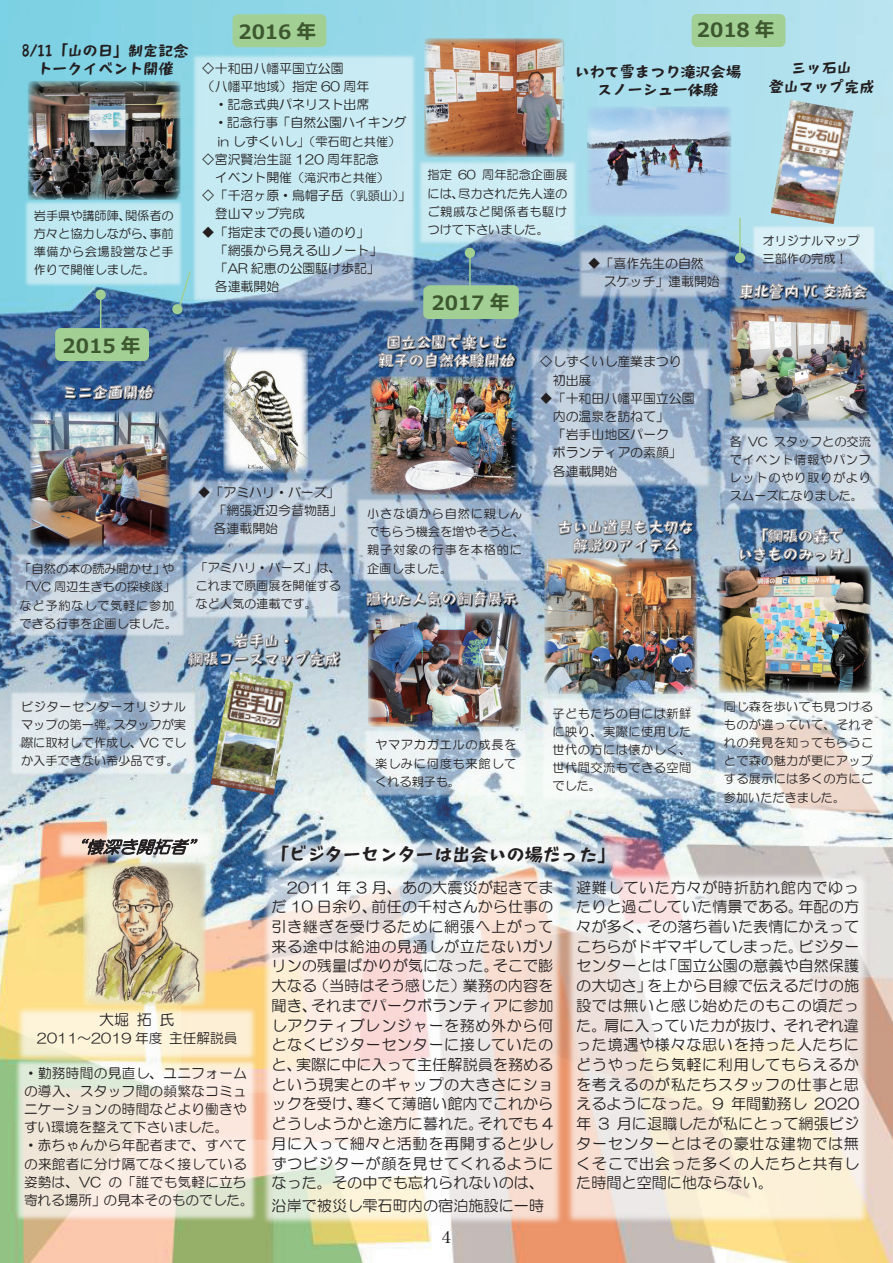
<style>
.page{position:relative;width:893px;height:1263px;background:#fff}
.page>*{position:absolute;margin:0;border:0;box-sizing:border-box;transform-origin:0 0}
.t1{font:700 19.65px "Meiryo";color:#3d572f}
.t2{font:18.15px "F66 Handic";color:#231f20}
.t3{font:italic 16.8px "HG Maru Gothic MPRO";color:#231f20}
.t4{font:15.9px "Ryumin Pro";color:#231f20}
.t5{font:15.15px/19.6px "HG Maru Gothic MPRO";letter-spacing:.035em;color:#231f20;text-align:justify}
.t6{font:15.15px/18.1px "F66 Handic";color:#231f20;text-align:center}
.t7{font:15.15px "HG Maru Gothic MPRO";color:#231f20}
.t8{font:13.65px/18.1px "HG Maru Gothic MPRO";letter-spacing:.015em;color:#231f20}
.t9{font:12.9px/18.1px "HG Maru Gothic MPRO";color:#231f20}
.t10{font:12.15px/18.1px "HG Maru Gothic MPRO";color:#231f20;text-align:justify}
.t11{font:12.15px/18.1px "HG Maru Gothic MPRO";letter-spacing:.06em;color:#231f20}
.s1{font-size:12.15px}
.s2{font-size:12.9px}
</style>
<div class="page">
<img style="left:0;top:0;width:893px;height:1263px">
<img style="left:10px;top:690px;width:187px;height:87px">
<div style="left:735px;top:253px;width:10px;height:10px;background:#a1cf94;border-radius:50%"></div>
<hr style="left:739px;top:218px;width:2px;height:39px;background:#a1cf94">
<div style="left:425px;top:285px;width:94px;height:33px;background:#a1cf94;border-radius:5px"></div>
<img style="left:22px;top:199px;width:163px;height:89px">
<img style="left:576px;top:247px;width:155px;height:53px">
<img style="left:761px;top:527px;width:84px;height:1px">
<img style="left:739px;top:528px;width:110px;height:37px">
<div style="left:692px;top:14px;width:93px;height:33px;background:#a1cf94;border-radius:5px"></div>
<img style="left:738px;top:282px;width:131px;height:19px">
<svg style="left:739px;top:283px;width:128px;height:23px;background:#7c8fa6"></svg>
<img style="left:751px;top:224px;width:125px;height:50px">
<img style="left:417px;top:159px;width:161px;height:87px">
<img style="left:186px;top:476px;width:165px;height:73px">
<img style="left:8px;top:553px;width:177px;height:85px">
<img style="left:190px;top:52px;width:227px;height:252px">
<img style="left:64px;top:384px;width:92px;height:18px">
<svg style="left:65px;top:378px;width:89px;height:25px;background:#60799a"></svg>
<img style="left:233px;top:632px;width:58px;height:1px">
<img style="left:188px;top:633px;width:151px;height:55px">
<img style="left:541px;top:697px;width:161px;height:104px">
<div style="left:233px;top:14px;width:93px;height:33px;background:#a1cf94;border-radius:5px"></div>
<img style="left:528px;top:346px;width:184px;height:143px">
<img style="left:557px;top:518px;width:138px;height:19px">
<img style="left:572px;top:552px;width:108px;height:2px">
<img style="left:558px;top:519px;width:134px;height:33px">
<img style="left:366px;top:590px;width:153px;height:18px">
<svg style="left:366px;top:591px;width:151px;height:15px;background:#9da4ad"></svg>
<img style="left:364px;top:729px;width:163px;height:68px">
<img style="left:386px;top:333px;width:123px;height:1px">
<img style="left:378px;top:352px;width:139px;height:18px">
<svg style="left:378px;top:334px;width:137px;height:34px;background:#7d8da1"></svg>
<img style="left:712px;top:690px;width:172px;height:123px">
<img style="left:260px;top:871px;width:610px;height:355px">
<svg style="left:172px;top:269px;width:20px;height:46px"></svg>
<div style="left:465px;top:248px;width:10px;height:10px;background:#a1cf94;border-radius:50%"></div>
<hr style="left:469px;top:253px;width:2px;height:35px;background:#a1cf94">
<img style="left:718px;top:425px;width:164px;height:87px">
<div style="left:423px;top:286px;width:94px;height:33px;background:#a1cf94;border-radius:5px"></div>
<div style="left:96px;top:289px;width:10px;height:11px;background:#a1cf94;border-radius:50%"></div>
<hr style="left:100px;top:295px;width:1px;height:34px;background:#a1cf94">
<div style="left:55px;top:328px;width:94px;height:33px;background:#a1cf94;border-radius:5px"></div>
<img style="left:184px;top:551px;width:168px;height:69px">
<img style="left:356px;top:497px;width:177px;height:86px">
<img style="left:259px;top:837px;width:372px;height:36px">
<img style="left:14px;top:1004px;width:246px;height:59px">
<img style="left:12px;top:1056px;width:246px;height:167px">
<img style="left:54px;top:827px;width:164px;height:35px">
<img style="left:771px;top:100px;width:82px;height:124px">
<img style="left:211px;top:671px;width:82px;height:124px">
<img style="left:28px;top:81px;width:153px;height:119px">
<img style="left:424px;top:38px;width:140px;height:119px">
<img style="left:587px;top:106px;width:144px;height:111px">
<img style="left:30px;top:411px;width:140px;height:136px">
<img style="left:223px;top:347px;width:85px;height:127px">
<img style="left:370px;top:376px;width:149px;height:119px">
<img style="left:729px;top:306px;width:141px;height:115px">
<img style="left:368px;top:612px;width:153px;height:115px">
<img style="left:544px;top:558px;width:153px;height:136px">
<img style="left:719px;top:566px;width:153px;height:127px">
<img style="left:83px;top:862px;width:123px;height:145px">
<p class="t6" style="left:22px;top:42px;width:168px">8/11「山の日」制定記念トークイベント開催</p>
<p class="t10" style="left:34px;top:206px;width:141px">岩手県や講師陣、関係者の方々と協力しながら、事前準備から会場設営など手作りで開催しました。</p>
<p class="t1" style="left:238px;top:18px;width:79px">2016 年</p>
<p class="t9" style="left:202px;top:59px;width:143px">◇十和田八幡平国立公園</p>
<p class="t9" style="left:202px;top:77px;width:169px">（八幡平地域）指定 60 周年</p>
<p class="t9" style="left:215px;top:96px;width:156px">・記念式典パネリスト出席</p>
<p class="t9" style="left:214px;top:114px;width:193px">・記念行事「自然公園ハイキング</p>
<p class="t9" style="left:218px;top:132px;width:184px">in しずくいし」<span class="s1">（雫石町と共催）</span></p>
<p class="t9" style="left:202px;top:150px;width:178px">◇宮沢賢治生誕 120 周年記念</p>
<p class="t10" style="left:215px;top:169px;width:176px"><span class="s2">イベント開催</span>（滝沢市と共催）</p>
<p class="t9" style="left:215px;top:186px;width:198px;text-indent:-13px">◇「千沼ヶ原・烏帽子岳<span class="s1">（乳頭山）</span>」登山マップ完成</p>
<p class="t9" style="left:215px;top:223px;width:169px;text-indent:-13px">◆「指定までの長い道のり」「網張から見える山ノート」「AR 紀恵の公園駆け歩記」各連載開始</p>
<p class="t1" style="left:697px;top:16px;width:79px">2018 年</p>
<p class="t6" style="left:575px;top:62px;width:168px">いわて雪まつり滝沢会場スノーシュー体験</p>
<p class="t6" style="left:769px;top:59px;width:107px">三ッ石山<br>登山マップ完成</p>
<p class="t10" style="left:427px;top:166px;width:142px">指定 60 周年記念企画展には、尽力された先人達のご親戚など関係者も駆けつけて下さいました。</p>
<p class="t1" style="left:431px;top:288px;width:79px">2017 年</p>
<p class="t9" style="left:604px;top:254px;width:118px;text-indent:-16px">◆「喜作先生の自然スケッチ」連載開始</p>
<p class="t10" style="left:763px;top:231px;width:99px">オリジナルマップ三部作の完成！</p>
<p class="t1" style="left:63px;top:332px;width:79px">2015 年</p>
<p class="t10" style="left:19px;top:560px;width:159px;text-align:left">「自然の本の読み聞かせ」や「VC 周辺生きもの探検隊」など予約なしで気軽に参加できる行事を企画しました。</p>
<p class="t9" style="left:214px;top:483px;width:131px;text-indent:-16px">◆「アミハリ・バーズ」「網張近辺今昔物語」各連載開始</p>
<p class="t10" style="left:195px;top:558px;width:147px">「アミハリ・バーズ」は、これまで原画展を開催するなど人気の連載です。</p>
<p class="t11" style="left:367px;top:505px;width:159px">小さな頃から自然に親しんでもらう機会を増やそうと、親子対象の行事を本格的に企画しました。</p>
<p class="t9" style="left:553px;top:353px;width:130px;text-indent:-13px">◇しずくいし産業まつり初出展</p>
<p class="t9" style="left:553px;top:389px;width:143px;text-indent:-13px">◆「十和田八幡平国立公園内の温泉を訪ねて」<br>「岩手山地区パーク<br>ボランティアの素顔」各連載開始</p>
<p class="t10" style="left:21px;top:697px;width:167px">ビジターセンターオリジナルマップの第一弾。スタッフが実際に取材して作成し、VC でしか入手できない希少品です。</p>
<p class="t10" style="left:375px;top:736px;width:143px">ヤマアカガエルの成長を楽しみに何度も来館してくれる親子も。</p>
<p class="t10" style="left:552px;top:704px;width:140px">子どもたちの目には新鮮に映り、実際に使用した世代の方には懐かしく、世代間交流もできる空間でした。</p>
<p class="t3" style="left:69px;top:838px;width:141px">“懐深き開拓者”</p>
<p class="t2" style="left:270px;top:844px;width:347px">「ビジターセンターは出会いの場だった」</p>
<p class="t10" style="left:730px;top:432px;width:143px">各 VC スタッフとの交流でイベント情報やパンフレットのやり取りがよりスムーズになりました。</p>
<p class="t10" style="left:724px;top:697px;width:151px">同じ森を歩いても見つけるものが違っていて、それぞれの発見を知ってもらうことで森の魅力が更にアップする展示には多くの方にご参加いただきました。</p>
<p class="t5" style="left:99px;top:1010px;width:77px">大堀拓氏</p>
<p class="t8" style="left:37px;top:1029px;width:202px">2011～2019 年度主任解説員</p>
<p class="t8" style="left:24px;top:1064px;width:231px">・勤務時間の見直し、ユニフォームの導入、スタッフ間の頻繁なコミュニケーションの時間などより働きやすい環境を整えて下さいました。<br>・赤ちゃんから年配者まで、すべての来館者に分け隔てなく接している姿勢は、VC の「誰でも気軽に立ち寄れる場所」の見本そのものでした。</p>
<p class="t5" style="left:272px;top:877px;width:283px;text-indent:15px">2011 年 3 月、あの大震災が起きてまだ 10 日余り、前任の千村さんから仕事の引き継ぎを受けるために網張へ上がって来る途中は給油の見通しが立たないガソリンの残量ばかりが気になった。そこで膨大なる（当時はそう感じた）業務の内容を聞き、それまでパークボランティアに参加しアクティブレンジャーを務め外から何となくビジターセンターに接していたのと、実際に中に入って主任解説員を務めるという現実とのギャップの大きさにショックを受け、寒くて薄暗い館内でこれからどうしようかと途方に暮れた。それでも 4月に入って細々と活動を再開すると少しずつビジターが顔を見せてくれるようになった。その中でも忘れられないのは、</p>
<p class="t7" style="left:272px;top:1198px;width:274px">沿岸で被災し雫石町内の宿泊施設に一時</p>
<p class="t4" style="left:438px;top:1224px;width:17px">４</p>
<p class="t5" style="left:576px;top:877px;width:284px">避難していた方々が時折訪れ館内でゆったりと過ごしていた情景である。年配の方々が多く、その落ち着いた表情にかえってこちらがドギマギしてしまった。ビジターセンターとは「国立公園の意義や自然保護の大切さ」を上から目線で伝えるだけの施設では無いと感じ始めたのもこの頃だった。肩に入っていた力が抜け、それぞれ違った境遇や様々な思いを持った人たちにどうやったら気軽に利用してもらえるかを考えるのが私たちスタッフの仕事と思えるようになった。9 年間勤務し 2020年 3 月に退職したが私にとって網張ビジターセンターとはその豪壮な建物では無くそこで出会った多くの人たちと共有した時間と空間に他ならない。</p>
</div>
